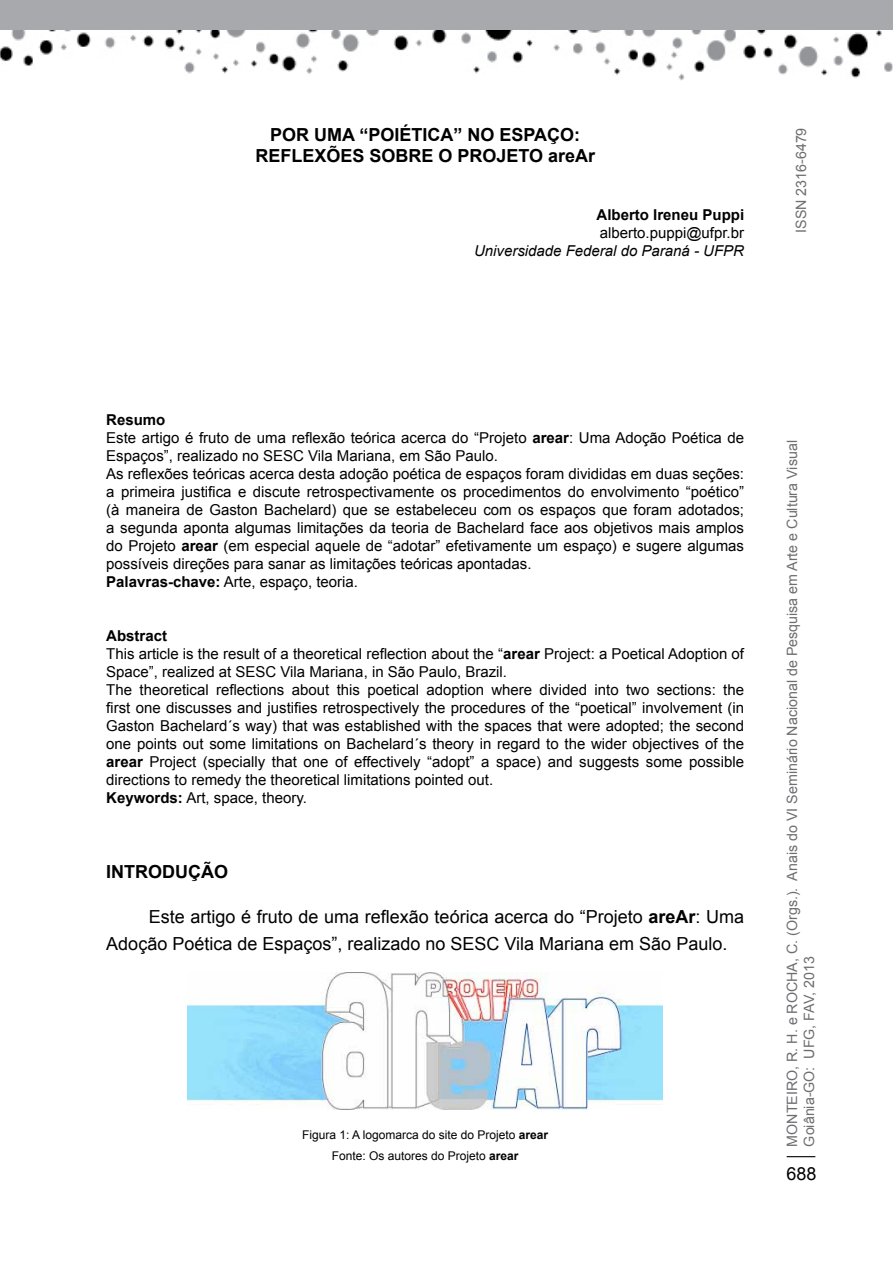
<style>
.page{position:relative;width:893px;height:1263px;background:#fff}
.page>*{position:absolute;margin:0;border:0;box-sizing:border-box;transform-origin:0 0}
.t1{font:18px/27px "Arial";color:#000}
.t2{font:700 18px/21.6px "Arial";color:#000;text-align:center}
.t3{font:15px/18px "Arial";color:#000}
.t4{font:italic 15px "Arial";color:#000}
.t5{font:700 15px "Arial";color:#000}
.t6{font:14.25px/17.1px "Arial";color:#6d6e71}
.t7{font:12px/20.7px "Arial";color:#000;text-align:center}
.s1{font-weight:700}
</style>
<div class="page">
<svg style="left:787px;top:1156px;width:28px;height:1px"></svg>
<img style="left:0;top:30px;width:893px;height:50px">
<div style="left:0;top:0;width:893px;height:30px;background:#a7a9ac"></div>
<img style="left:188px;top:972px;width:475px;height:138px">
<p class="t2" style="left:255px;top:124px;width:341px">POR UMA “POIÉTICA” NO ESPAÇO:<br>REFLEXÕES SOBRE O PROJETO areAr</p>
<p class="t5" style="left:597px;top:205px;width:149px">Alberto Ireneu Puppi</p>
<p class="t3" style="left:600px;top:224px;width:146px">alberto.puppi@ufpr.br</p>
<p class="t4" style="left:474px;top:241px;width:272px">Universidade Federal do Paraná - UFPR</p>
<p class="t6" style="left:793px;top:233px;width:107px;rotate:-90deg">ISSN 2316-6479</p>
<p class="t3" style="left:106px;top:411px;width:639px"><span class="s1">Resumo<br></span>Este artigo é fruto de uma reflexão teórica acerca do “Projeto <span class="s1">arear</span>: Uma Adoção Poética de Espaços”, realizado no SESC Vila Mariana, em São Paulo.<br>As reflexões teóricas acerca desta adoção poética de espaços foram divididas em duas seções: a primeira justifica e discute retrospectivamente os procedimentos do envolvimento “poético” (à maneira de Gaston Bachelard) que se estabeleceu com os espaços que foram adotados; a segunda aponta algumas limitações da teoria de Bachelard face aos objetivos mais amplos do Projeto <span class="s1">arear</span> (em especial aquele de “adotar” efetivamente um espaço) e sugere algumas possíveis direções para sanar as limitações teóricas apontadas.<br><span class="s1">Palavras-chave:</span> Arte, espaço, teoria.</p>
<p class="t3" style="left:106px;top:627px;width:639px"><span class="s1">Abstract<br></span>This article is the result of a theoretical reflection about the “<span class="s1">arear</span> Project: a Poetical Adoption of Space”, realized at SESC Vila Mariana, in São Paulo, Brazil.<br>The theoretical reflections about this poetical adoption where divided into two sections: the first one discusses and justifies retrospectively the procedures of the “poetical” involvement (in Gaston Bachelard´s way) that was established with the spaces that were adopted; the second one points out some limitations on Bachelard´s theory in regard to the wider objectives of the <span class="s1">arear</span> Project (specially that one of effectively “adopt” a space) and suggests some possible directions to remedy the theoretical limitations pointed out.<br><span class="s1">Keywords:</span> Art, space, theory.</p>
<p class="t2" style="left:106px;top:861px;width:123px">INTRODUÇÃO</p>
<p class="t1" style="left:106px;top:903px;width:639px;text-indent:43px">Este artigo é fruto de uma reflexão teórica acerca do “Projeto <span class="s1">areAr</span>: Uma<br>Adoção Poética de Espaços”, realizado no SESC Vila Mariana em São Paulo.</p>
<p class="t7" style="left:302px;top:1124px;width:248px">Figura 1: A logomarca do site do Projeto <span class="s1">arear<br></span>Fonte: Os autores do Projeto <span class="s1">arear</span></p>
<p class="t6" style="left:784px;top:1146px;width:708px;rotate:-90deg">Montei ro, R. H. e Rocha, C. (Orgs.). Anais do VI Seminário Nacional de Pesquisa em Arte e Cultura Visual<br>Goiânia-GO: UFG, FAV, 2013</p>
<p class="t1" style="left:786px;top:1160px;width:32px">688</p>
</div>
